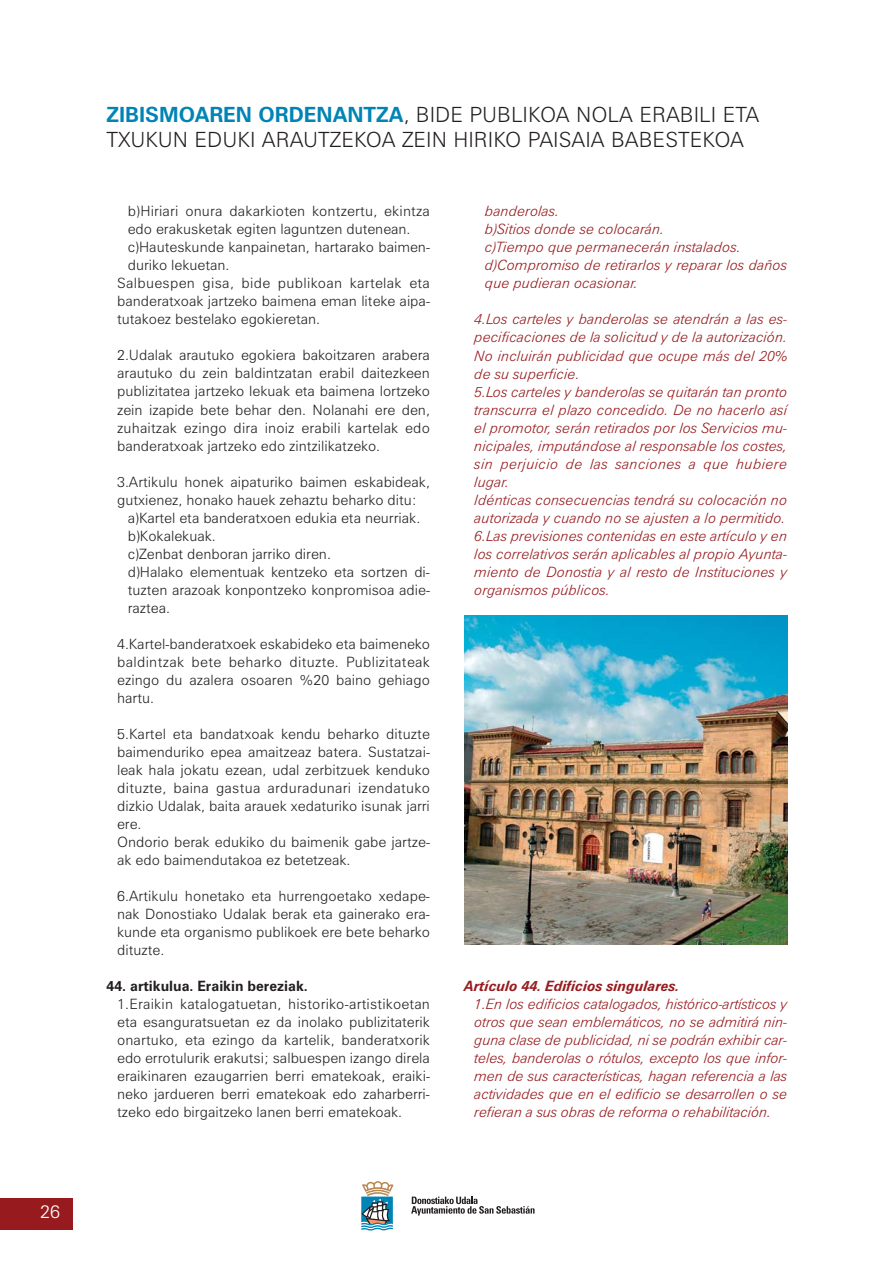
<style>
.page{position:relative;width:894px;height:1264px;background:#fff}
.page>*{position:absolute;margin:0;border:0;box-sizing:border-box;transform-origin:0 0}
.t1{font:300 21px/25.2px "Zurich BT";color:#231f20}
.t2{font:300 18px "Zurich BT";color:#fff}
.t3{font:300 14.25px/18px "Zurich BT";color:#231f20;text-align:justify}
.t4{font:italic 300 14.25px/18px "Zurich BT";color:#971b1e}
.t5{font:300 14.25px "Zurich BT";letter-spacing:.02em;color:#231f20}
.t6{font:italic 700 14.25px "Zurich BT";color:#971b1e}
.t7{font:700 14.25px "Zurich BT";color:#231f20}
.s1{font-weight:700;color:#0084b5}
</style>
<div class="page">
<img style="left:0;top:615px;width:788px;height:616px">
<p class="t2" style="left:40px;top:1205px;width:21px">26</p>
<h1 class="t1" style="left:106px;top:104px;width:654px"><span class="s1">ZIBISMOAREN ORDENANTZA</span>, BIDE PUBLIKOA NOLA ERABILI ETA<br>TXUKUN EDUKI ARAUTZEKOA ZEIN HIRIKO PAISAIA BABESTEKOA</h1>
<p class="t3" style="left:128px;top:204px;width:303px">b)Hiriari onura dakarkioten kontzertu, ekintza</p>
<p class="t3" style="left:128px;top:222px;width:284px">edo erakusketak egiten laguntzen dutenean.</p>
<p class="t3" style="left:128px;top:240px;width:303px">c)Hauteskunde kanpainetan, hartarako baimen-</p>
<p class="t3" style="left:128px;top:258px;width:103px">duriko lekuetan.</p>
<p class="t5" style="left:117px;top:278px;width:314px">Salbuespen gisa, bide publikoan kartelak eta</p>
<p class="t3" style="left:117px;top:294px;width:314px">banderatxoak jartzeko baimena eman liteke aipa-</p>
<p class="t3" style="left:117px;top:312px;width:204px">tutakoez bestelako egokieretan.</p>
<p class="t3" style="left:117px;top:348px;width:314px">2.Udalak arautuko egokiera bakoitzaren arabera arautuko du zein baldintzatan erabil daitezkeen publizitatea jartzeko lekuak eta baimena lortzeko zein izapide bete behar den. Nolanahi ere den, zuhaitzak ezingo dira inoiz erabili kartelak edo banderatxoak jartzeko edo zintzilikatzeko.</p>
<p class="t3" style="left:117px;top:474px;width:314px">3.Artikulu honek aipaturiko baimen eskabideak,</p>
<p class="t3" style="left:117px;top:492px;width:301px">gutxienez, honako hauek zehaztu beharko ditu:</p>
<p class="t3" style="left:128px;top:510px;width:294px">a)Kartel eta banderatxoen edukia eta neurriak.</p>
<p class="t3" style="left:128px;top:528px;width:89px">b)Kokalekuak.</p>
<p class="t3" style="left:128px;top:546px;width:204px">c)Zenbat denboran jarriko diren.</p>
<p class="t3" style="left:128px;top:564px;width:303px">d)Halako elementuak kentzeko eta sortzen di-</p>
<p class="t3" style="left:128px;top:582px;width:303px">tuzten arazoak konpontzeko konpromisoa adie-</p>
<p class="t3" style="left:128px;top:600px;width:44px">raztea.</p>
<p class="t3" style="left:117px;top:636px;width:314px">4.Kartel-banderatxoek eskabideko eta baimeneko baldintzak bete beharko dituzte. Publizitateak ezingo du azalera osoaren %20 baino gehiago hartu.</p>
<p class="t3" style="left:117px;top:726px;width:314px;text-align:left">5.Kartel eta bandatxoak kendu beharko dituzte baimenduriko epea amaitzeaz batera. Sustatzai&shy;leak hala jokatu ezean, udal zerbitzuek kenduko dituzte, baina gastua arduradunari izendatuko dizkio Udalak, baita arauek xedaturiko isunak jarri ere.<br>Ondorio berak edukiko du baimenik gabe jartze&shy;ak edo baimendutakoa ez betetzeak.</p>
<p class="t3" style="left:117px;top:888px;width:314px">6.Artikulu honetako eta hurrengoetako xedape&shy;nak Donostiako Udalak berak eta gainerako era&shy;kunde eta organismo publikoek ere bete beharko dituzte.</p>
<p class="t7" style="left:106px;top:980px;width:203px">44. artikulua. Eraikin bereziak.</p>
<p class="t3" style="left:117px;top:996px;width:314px">1.Eraikin katalogatuetan, historiko-artistikoetan eta esanguratsuetan ez da inolako publizitaterik onartuko, eta ezingo da kartelik, banderatxorik edo errotulurik erakutsi; salbuespen izango direla eraikinaren ezaugarrien berri ematekoak, eraiki&shy;neko jardueren berri ematekoak edo zaharberri&shy;tzeko edo birgaitzeko lanen berri ematekoak.</p>
<p class="t4" style="left:485px;top:203px;width:303px">banderolas.<br>b)Sitios donde se colocarán.<br>c)Tiempo que permanecerán instalados. d)Compromiso de retirarlos y reparar los daños que pudieran ocasionar.</p>
<p class="t4" style="left:474px;top:311px;width:314px">4.Los carteles y banderolas se atendrán a las es&shy;pecificaciones de la solicitud y de la autorización.<br>No incluirán publicidad que ocupe más del 20% de su superficie.<br>5.Los carteles y banderolas se quitarán tan pronto transcurra el plazo concedido. De no hacerlo así el promotor, serán retirados por los Servicios mu&shy;nicipales, imputándose al responsable los costes, sin perjuicio de las sanciones a que hubiere lugar.<br>Idénticas consecuencias tendrá su colocación no autorizada y cuando no se ajusten a lo permitido.<br>6.Las previsiones contenidas en este artículo y en los correlativos serán aplicables al propio Ayunta&shy;miento de Donostia y al resto de Instituciones y organismos públicos.</p>
<p class="t6" style="left:464px;top:980px;width:217px">Artículo 44. Edificios singulares.</p>
<p class="t4" style="left:474px;top:996px;width:314px;text-align:justify">1.En los edificios catalogados, histórico-artísticos y otros que sean emblemáticos, no se admitirá nin&shy;guna clase de publicidad, ni se podrán exhibir car&shy;teles, banderolas o rótulos, excepto los que infor&shy;men de sus características, hagan referencia a las actividades que en el edificio se desarrollen o se refieran a sus obras de reforma o rehabilitación.</p>
</div>
